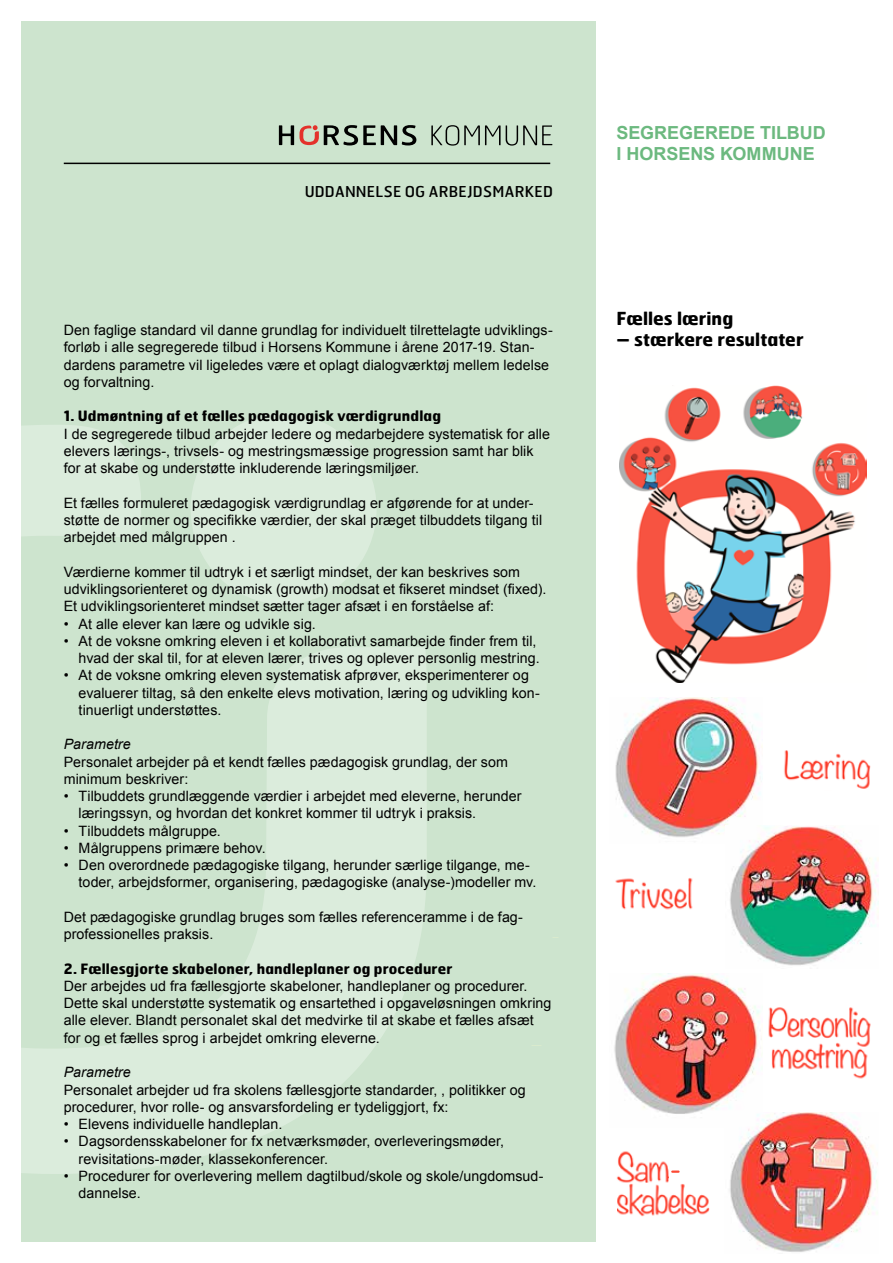
<style>
.page{position:relative;width:893px;height:1263px;background:#fff}
.page>*{position:absolute;margin:0;border:0;box-sizing:border-box;transform-origin:0 0}
.t1{font:700 18px/21.6px "Arial";color:#6cb97f}
.t2{font:700 18px "Hermes FB";color:#000}
.t3{font:15px "Hermes FB";letter-spacing:.015em;color:#000}
.t4{font:14.25px/17.2px "Arial";letter-spacing:.005em;color:#000}
.t5{font:700 14.25px "Hermes FB";letter-spacing:.015em;color:#000}
.t6{font:italic 14.25px "Arial";letter-spacing:.005em;color:#000}
</style>
<div class="page">
<img style="left:619px;top:385px;width:247px;height:298px">
<img style="left:768px;top:1007px;width:103px;height:72px">
<img style="left:614px;top:973px;width:148px;height:141px">
<img style="left:615px;top:698px;width:148px;height:139px">
<img style="left:784px;top:751px;width:87px;height:38px">
<img style="left:725px;top:825px;width:154px;height:141px">
<img style="left:615px;top:878px;width:78px;height:32px">
<img style="left:724px;top:1112px;width:154px;height:140px">
<img style="left:616px;top:1151px;width:52px;height:32px">
<img style="left:617px;top:1183px;width:92px;height:34px">
<svg style="left:672px;top:1170px;width:6px;height:3px"></svg>
<div style="left:21px;top:21px;width:575px;height:1221px;background:#cde4ce"></div>
<svg style="left:21px;top:423px;width:406px;height:751px"></svg>
<div style="left:192px;top:414px;width:183px;height:189px;background:#dbecdc;border-radius:50%"></div>
<svg style="left:431px;top:125px;width:121px;height:21px"></svg>
<svg style="left:279px;top:125px;width:137px;height:20px"></svg>
<hr style="left:64px;top:163px;width:486px;height:1px;background:#000">
<p class="t3" style="left:305px;top:182px;width:250px">UDDANNELSE OG ARBEJDSMARKED</p>
<p class="t4" style="left:64px;top:322px;width:490px">Den faglige standard vil danne grundlag for individuelt tilrettelagte udviklings&shy;forløb i alle segregerede tilbud i Horsens Kommune i årene 2017-19. Stan&shy;dardens parametre vil ligeledes være et oplagt dialogværktøj mellem ledelse og forvaltning.</p>
<p class="t5" style="left:64px;top:407px;width:379px">1. Udmøntning af et fælles pædagogisk værdigrundlag</p>
<p class="t4" style="left:64px;top:425px;width:488px">I de segregerede tilbud arbejder ledere og medarbejdere systematisk for alle elevers lærings-, trivsels- og mestringsmæssige progression samt har blik for at skabe og understøtte inkluderende læringsmiljøer.</p>
<p class="t4" style="left:64px;top:494px;width:480px">Et fælles formuleret pædagogisk værdigrundlag er afgørende for at under&shy;støtte de normer og specifikke værdier, der skal præget tilbuddets tilgang til arbejdet med målgruppen .</p>
<p class="t4" style="left:64px;top:563px;width:484px">Værdierne kommer til udtryk i et særligt mindset, der kan beskrives som udviklingsorienteret og dynamisk (growth) modsat et fikseret mindset (fixed).<br>Et udviklingsorienteret mindset sætter tager afsæt i en forståelse af:</p>
<p class="t4" style="left:64px;top:615px;width:254px">• At alle elever kan lære og udvikle sig.</p>
<p class="t4" style="left:64px;top:632px;width:477px;text-align:right">• At de voksne omkring eleven i et kollaborativt samarbejde finder frem til, hvad der skal til, for at eleven lærer, trives og oplever personlig mestring.</p>
<p class="t4" style="left:79px;top:667px;width:462px;text-indent:-15px">• At de voksne omkring eleven systematisk afprøver, eksperimenterer og evaluerer tiltag, så den enkelte elevs motivation, læring og udvikling kon&shy;tinuerligt understøttes.</p>
<p class="t6" style="left:64px;top:735px;width:69px">Parametre</p>
<p class="t4" style="left:64px;top:753px;width:446px">Personalet arbejder på et kendt fælles pædagogisk grundlag, der som minimum beskriver:</p>
<p class="t4" style="left:79px;top:788px;width:444px;text-indent:-15px">• Tilbuddets grundlæggende værdier i arbejdet med eleverne, herunder læringssyn, og hvordan det konkret kommer til udtryk i praksis.</p>
<p class="t4" style="left:64px;top:822px;width:159px">• Tilbuddets målgruppe.</p>
<p class="t4" style="left:64px;top:839px;width:203px">• Målgruppens primære behov.</p>
<p class="t4" style="left:79px;top:857px;width:459px;text-indent:-15px">• Den overordnede pædagogiske tilgang, herunder særlige tilgange, me&shy;toder, arbejdsformer, organisering, pædagogiske (analyse-)modeller mv.</p>
<p class="t4" style="left:64px;top:908px;width:460px">Det pædagogiske grundlag bruges som fælles referenceramme i de fag&shy;professionelles praksis.</p>
<p class="t5" style="left:64px;top:959px;width:390px">2. Fællesgjorte skabeloner, handleplaner og procedurer</p>
<p class="t4" style="left:64px;top:977px;width:489px">Der arbejdes ud fra fællesgjorte skabeloner, handleplaner og procedurer.<br>Dette skal understøtte systematik og ensartethed i opgaveløsningen omkring alle elever. Blandt personalet skal det medvirke til at skabe et fælles afsæt for og et fælles sprog i arbejdet omkring eleverne.</p>
<p class="t6" style="left:64px;top:1063px;width:69px">Parametre</p>
<p class="t4" style="left:64px;top:1081px;width:464px">Personalet arbejder ud fra skolens fællesgjorte standarder, , politikker og procedurer, hvor rolle- og ansvarsfordeling er tydeliggjort, fx:</p>
<p class="t4" style="left:64px;top:1115px;width:220px">• Elevens individuelle handleplan.</p>
<p class="t4" style="left:79px;top:1133px;width:427px;text-indent:-15px">• Dagsordensskabeloner for fx netværksmøder, overleveringsmøder, revisitations-møder, klassekonferencer.</p>
<p class="t4" style="left:79px;top:1167px;width:466px;text-indent:-15px">• Procedurer for overlevering mellem dagtilbud/skole og skole/ungdomsud&shy;dannelse.</p>
<p class="t1" style="left:617px;top:122px;width:211px">SEGREGEREDE TILBUD<br>I HORSENS KOMMUNE</p>
<p class="t2" style="left:617px;top:307px;width:118px">Fælles læring</p>
<p class="t2" style="left:617px;top:328px;width:188px">– stærkere resultater</p>
</div>
